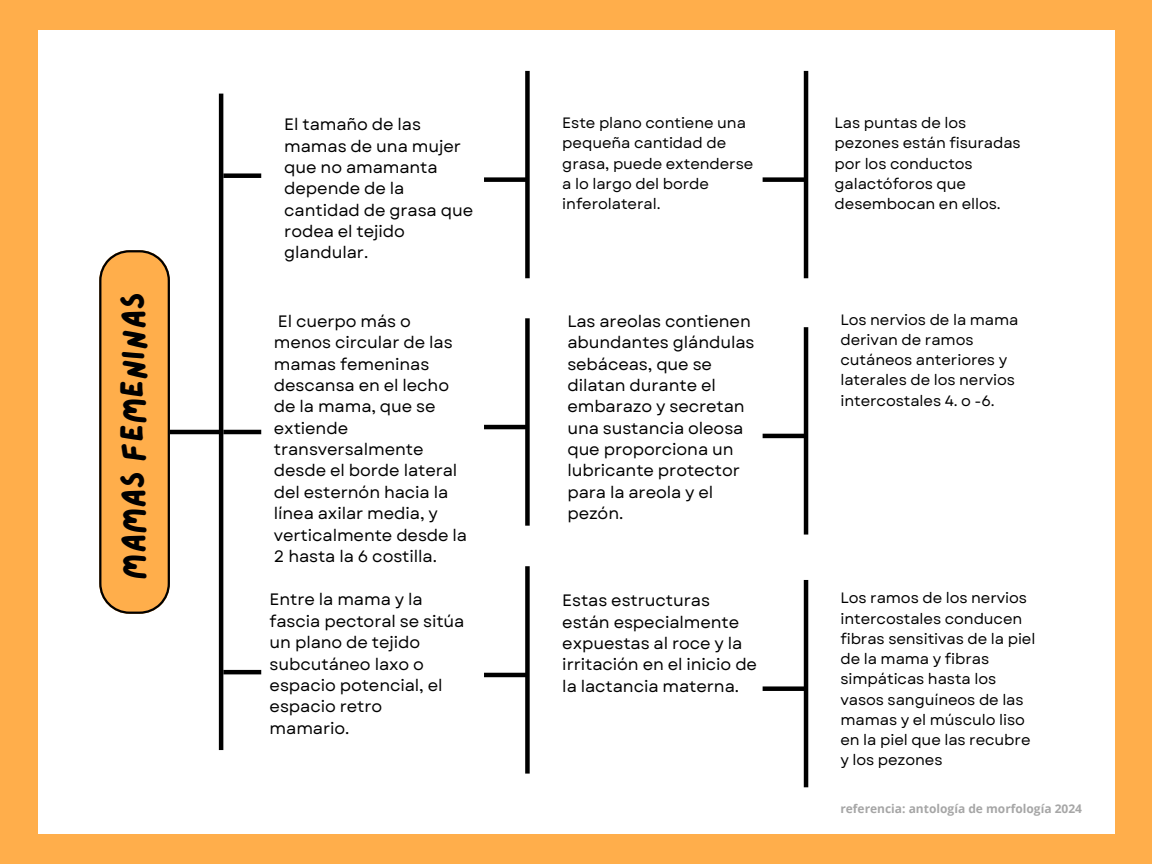
<style>
.page{position:relative;width:1152px;height:864px;background:#ffae4b}
.page>*{position:absolute;margin:0;border:0;box-sizing:border-box;transform-origin:0 0}
.t1{font:32.85px "Lazydog";color:#000}
.t2{font:16.5px/21.3px "Garet";letter-spacing:-.005em;color:#000}
.t3{font:15px/20.2px "Garet";letter-spacing:-.005em;color:#000}
.t4{font:700 12px "Open Sans";color:#a6a6a6}
</style>
<div class="page">
<div style="left:38px;top:30px;width:1076px;height:804px;background:#fff"></div>
<hr style="left:141px;top:430px;width:80px;height:4px;background:#000">
<hr style="left:219px;top:94px;width:4px;height:656px;background:#000">
<svg style="left:99px;top:250px;width:71px;height:364px;background:#eda44b"></svg>
<div style="left:525px;top:71px;width:5px;height:207px;background:#000"></div>
<div style="left:484px;top:177px;width:43px;height:5px;background:#000"></div>
<div style="left:525px;top:318px;width:5px;height:208px;background:#000"></div>
<hr style="left:484px;top:425px;width:43px;height:4px;background:#000">
<div style="left:525px;top:566px;width:5px;height:208px;background:#000"></div>
<hr style="left:484px;top:673px;width:43px;height:4px;background:#000">
<hr style="left:804px;top:71px;width:4px;height:207px;background:#000">
<div style="left:763px;top:177px;width:43px;height:5px;background:#000"></div>
<hr style="left:804px;top:327px;width:4px;height:208px;background:#000">
<hr style="left:763px;top:434px;width:43px;height:4px;background:#000">
<hr style="left:804px;top:580px;width:4px;height:207px;background:#000">
<div style="left:763px;top:686px;width:43px;height:5px;background:#000"></div>
<div style="left:223px;top:173px;width:38px;height:5px;background:#000"></div>
<hr style="left:223px;top:430px;width:38px;height:4px;background:#000">
<hr style="left:223px;top:670px;width:38px;height:4px;background:#000">
<h1 class="t1" style="left:117px;top:580px;width:289px;rotate:-90deg">mamas femeninas</h1>
<h2 class="t2" style="left:284px;top:114px;width:190px">El tamaño de las mamas de una mujer que no amamanta depende de la cantidad de grasa que rodea el tejido glandular.</h2>
<h2 class="t2" style="left:274px;top:310px;width:195px">El cuerpo más o menos circular de las mamas femeninas descansa en el lecho de la mama, que se extiende transversalmente desde el borde lateral del esternón hacia la línea axilar media, y verticalmente desde la<br>2 hasta la 6 costilla.</h2>
<h2 class="t2" style="left:270px;top:589px;width:196px">Entre la mama y la fascia pectoral se sitúa un plano de tejido subcutáneo laxo o espacio potencial, el espacio retro mamario.</h2>
<h2 class="t3" style="left:562px;top:113px;width:193px">Este plano contiene una pequeña cantidad de grasa, puede extenderse a lo largo del borde inferolateral.</h2>
<h2 class="t2" style="left:567px;top:310px;width:189px">Las areolas contienen abundantes glándulas sebáceas, que se dilatan durante el embarazo y secretan una sustancia oleosa que proporciona un lubricante protector para la areola y el pezón.</h2>
<h2 class="t2" style="left:562px;top:590px;width:196px">Estas estructuras están especialmente expuestas al roce y la irritación en el inicio de la lactancia materna.</h2>
<h2 class="t3" style="left:835px;top:113px;width:188px">Las puntas de los pezones están fisuradas por los conductos galactóforos que desembocan en ellos.</h2>
<h2 class="t3" style="left:840px;top:309px;width:180px">Los nervios de la mama derivan de ramos cutáneos anteriores y laterales de los nervios intercostales 4. o -6.</h2>
<h2 class="t3" style="left:840px;top:588px;width:197px">Los ramos de los nervios intercostales conducen fibras sensitivas de la piel de la mama y fibras simpáticas hasta los vasos sanguíneos de las mamas y el músculo liso en la piel que las recubre y los pezones</h2>
<p class="t4" style="left:840px;top:800px;width:243px">referencia: antología de morfología 2024</p>
</div>
